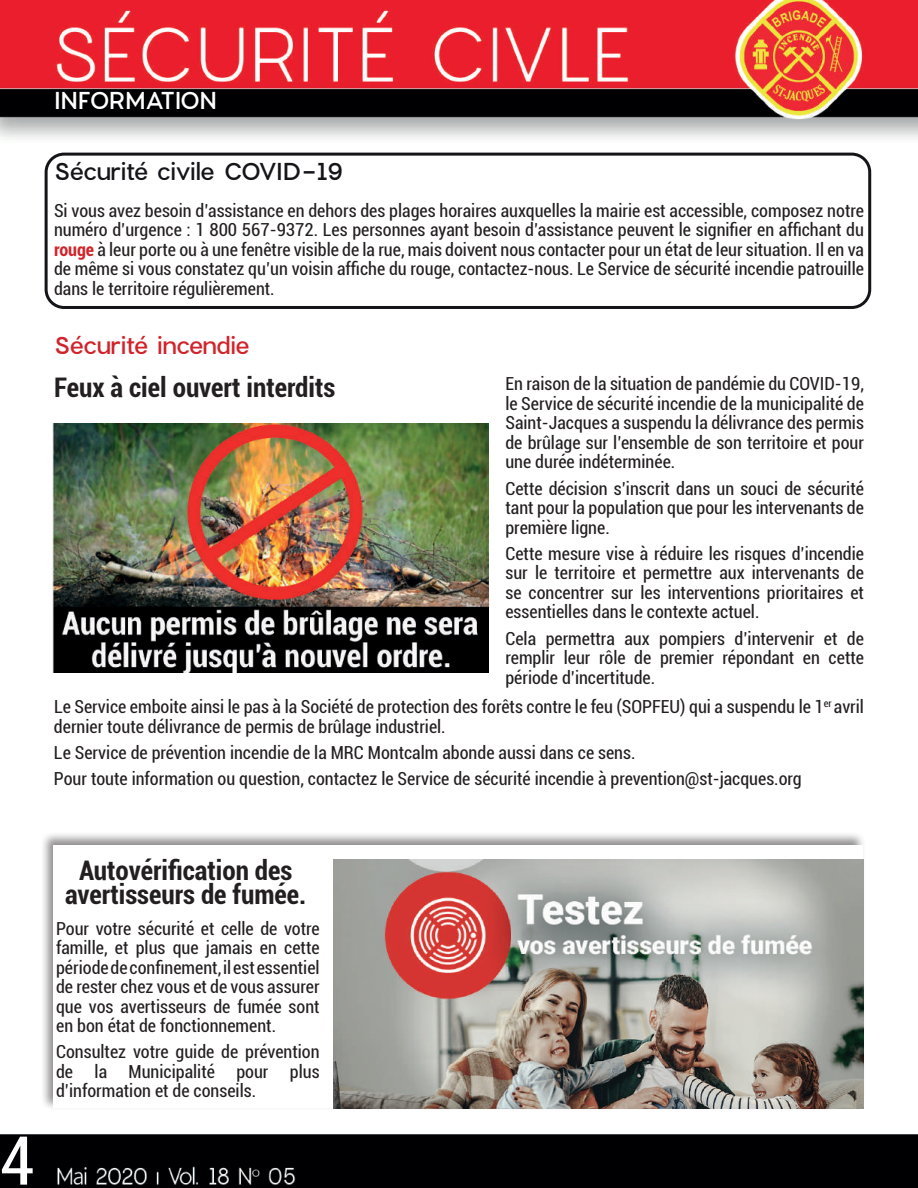
<style>
.page{position:relative;width:918px;height:1188px;background:#fff}
.page>*{position:absolute;margin:0;border:0;box-sizing:border-box;transform-origin:0 0}
.t1{font:condensed 67.5px "Roboto";color:#fff}
.t2{font:700 condensed 27px/24px "Roboto";color:#231f20;text-align:center}
.t3{font:500 24px "Charlevoix Pro";letter-spacing:-.02em;color:#141419}
.t4{font:500 24px "Charlevoix Pro";letter-spacing:-.015em;color:#d1232a}
.t5{font:500 24px "Charlevoix Pro";letter-spacing:-.03em;color:#fff}
.t6{font:condensed 18px/19.5px "Roboto";color:#231f20;text-align:justify}
.s1{font-weight:700;color:#d1232a}
</style>
<div class="page">
<img style="left:0;top:0;width:918px;height:1188px">
<img style="left:53px;top:424px;width:436px;height:249px">
<div style="left:45px;top:153px;width:826px;height:156px;border:3px solid #141419;border-radius:18px"></div>
<div style="left:40px;top:832px;width:826px;height:279px;background:#231f20;opacity:.5"></div>
<div style="left:54px;top:845px;width:809px;height:263px;background:#fff"></div>
<img style="left:334px;top:860px;width:530px;height:249px">
<h3 class="t5" style="left:54px;top:85px;width:164px">INFORMATION</h3>
<h3 class="t3" style="left:54px;top:156px;width:290px">Sécurité civile COVID-19</h3>
<p class="t6" style="left:54px;top:200px;width:811px">Si vous avez besoin d’assistance en dehors des plages horaires auxquelles la mairie est accessible, composez notre numéro d’urgence : 1 800 567-9372. Les personnes ayant besoin d’assistance peuvent le signifier en affichant du <span class="s1">rouge</span> à leur porte ou à une fenêtre visible de la rue, mais doivent nous contacter pour un état de leur situation. Il en va de même si vous constatez qu’un voisin affiche du rouge, contactez-nous. Le Service de sécurité incendie patrouille dans le territoire régulièrement.</p>
<h3 class="t4" style="left:54px;top:330px;width:197px">Sécurité incendie</h3>
<h2 class="t2" style="left:54px;top:375px;width:283px">Feux à ciel ouvert interdits</h2>
<p class="t6" style="left:505px;top:374px;width:360px">En raison de la situation de pandémie du COVID-19, le Service de sécurité incendie de la municipalité de Saint-Jacques a suspendu la délivrance des permis de brûlage sur l’ensemble de son territoire et pour une durée indéterminée.</p>
<p class="t6" style="left:505px;top:478px;width:360px">Cette décision s’inscrit dans un souci de sécurité tant pour la population que pour les intervenants de première ligne.</p>
<p class="t6" style="left:505px;top:543px;width:360px">Cette mesure vise à réduire les risques d’incendie sur le territoire et permettre aux intervenants de se concentrer sur les interventions prioritaires et essentielles dans le contexte actuel.</p>
<p class="t6" style="left:505px;top:628px;width:360px">Cela permettra aux pompiers d’intervenir et de remplir leur rôle de premier répondant en cette période d’incertitude.</p>
<p class="t6" style="left:54px;top:696px;width:812px">Le Service emboite ainsi le pas à la Société de protection des forêts contre le feu (SOPFEU) qui a suspendu le 1<sup>er</sup> avril dernier toute délivrance de permis de brûlage industriel.</p>
<p class="t6" style="left:54px;top:739px;width:749px;line-height:26.2px">Le Service de prévention incendie de la MRC Montcalm abonde aussi dans ce sens.<br>Pour toute information ou question, contactez le Service de sécurité incendie à prevention@st-jacques.org</p>
<h1 class="t1" style="left:0;top:1114px;width:36px">4</h1>
<h2 class="t2" style="left:65px;top:857px;width:243px">Autovérification des avertisseurs de fumée.</h2>
<p class="t6" style="left:56px;top:918px;width:265px">Pour votre sécurité et celle de votre famille, et plus que jamais en cette période de confinement, il est essentiel de rester chez vous et de vous assurer que vos avertisseurs de fumée sont en bon état de fonctionnement.</p>
<p class="t6" style="left:56px;top:1042px;width:265px">Consultez votre guide de prévention de la Municipalité pour plus d’information et de conseils.</p>
</div>
